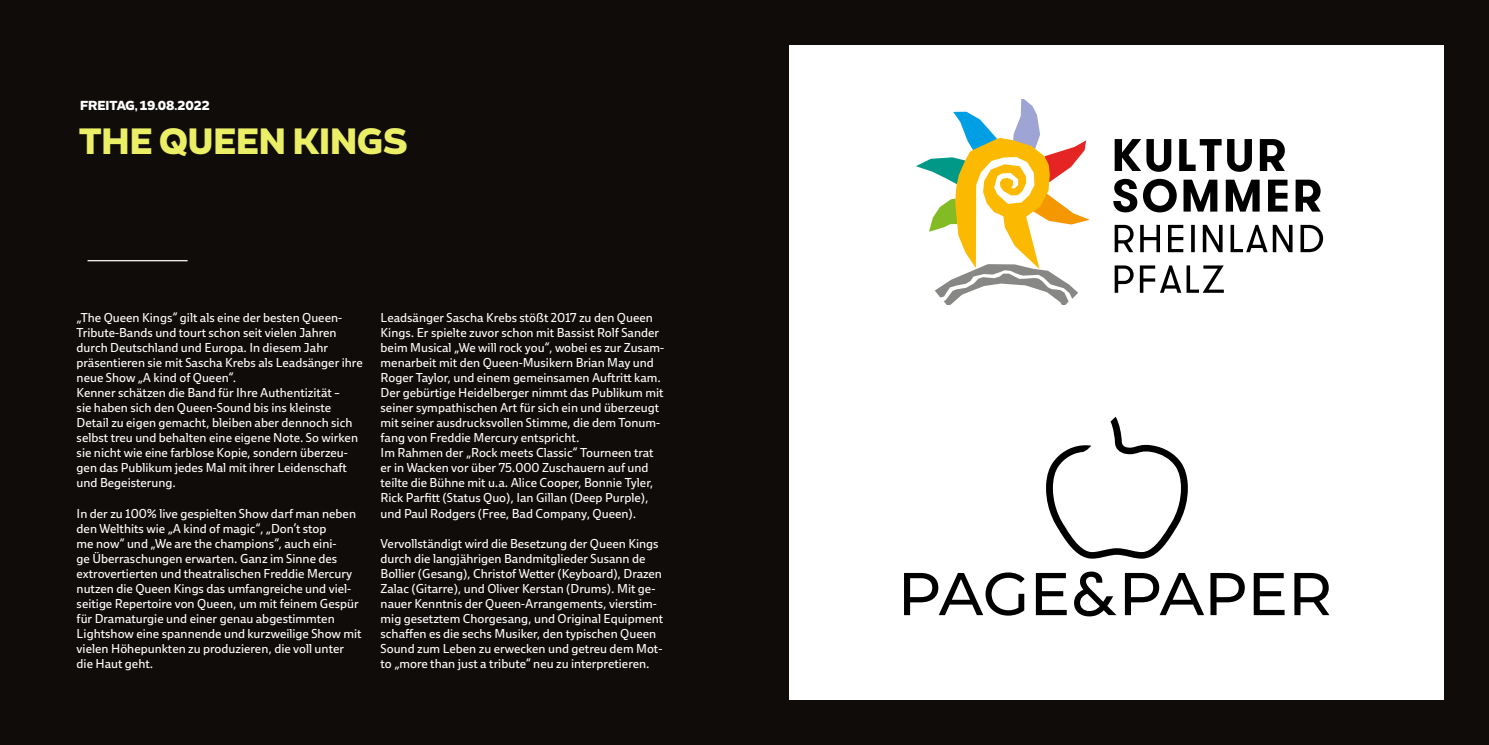
<style>
.page{position:relative;width:1489px;height:745px;background:#fff}
.page>*{position:absolute;margin:0;border:0;box-sizing:border-box;transform-origin:0 0}
.t1{font:700 35px "Blanc";color:#ebef66}
.t2{font:12.5px/15px "Ebony";color:#fff}
.t3{font:700 12.5px "Blanc";color:#fff}
</style>
<div class="page">
<div style="left:0;top:0;width:1488px;height:744px;background:#100c0a"></div>
<hr style="left:88px;top:260px;width:100px;height:1px;background:#fff">
<div style="left:789px;top:45px;width:654px;height:654px;background:#fff"></div>
<svg style="left:1114px;top:265px;width:109px;height:27px"></svg>
<svg style="left:1114px;top:225px;width:208px;height:27px"></svg>
<svg style="left:1113px;top:179px;width:207px;height:33px"></svg>
<svg style="left:1114px;top:139px;width:170px;height:33px"></svg>
<svg style="left:916px;top:99px;width:174px;height:206px"></svg>
<svg style="left:1046px;top:416px;width:141px;height:142px"></svg>
<svg style="left:1074px;top:571px;width:42px;height:45px"></svg>
<svg style="left:904px;top:572px;width:120px;height:43px"></svg>
<svg style="left:1035px;top:573px;width:31px;height:41px"></svg>
<svg style="left:1124px;top:573px;width:80px;height:41px"></svg>
<svg style="left:1210px;top:573px;width:34px;height:41px"></svg>
<svg style="left:1253px;top:573px;width:31px;height:41px"></svg>
<svg style="left:1294px;top:573px;width:35px;height:41px"></svg>
<p class="t3" style="left:80px;top:97px;width:131px">FREITAG, 19.08.2022</p>
<h1 class="t1" style="left:79px;top:118px;width:330px">THE QUEEN KINGS</h1>
<p class="t2" style="left:77px;top:310px;width:287px">„The Queen Kings“ gilt als eine der besten Queen-Tribute-Bands und tourt schon seit vielen Jahren durch Deutschland und Europa. In diesem Jahr präsentieren sie mit Sascha Krebs als Leadsänger ihre neue Show „A kind of Queen“.<br>Kenner schätzen die Band für Ihre Authentizität –<br>sie haben sich den Queen-Sound bis ins kleinste Detail zu eigen gemacht, bleiben aber dennoch sich selbst treu und behalten eine eigene Note. So wirken sie nicht wie eine farblose Kopie, sondern überzeu&shy;gen das Publikum jedes Mal mit ihrer Leidenschaft und Begeisterung.</p>
<p class="t2" style="left:77px;top:505px;width:286px">In der zu 100% live gespielten Show darf man neben den Welthits wie „A kind of magic“, „Don’t stop<br>me now“ und „We are the champions“, auch eini-<br>ge Überraschungen erwarten. Ganz im Sinne des extrovertierten und theatralischen Freddie Mercury nutzen die Queen Kings das umfangreiche und viel&shy;seitige Repertoire von Queen, um mit feinem Gespür für Dramaturgie und einer genau abgestimmten Lightshow eine spannende und kurzweilige Show mit vielen Höhepunkten zu produzieren, die voll unter die Haut geht.</p>
<p class="t2" style="left:380px;top:310px;width:285px">Leadsänger Sascha Krebs stößt 2017 zu den Queen Kings. Er spielte zuvor schon mit Bassist Rolf Sander beim Musical „We will rock you“, wobei es zur Zusam&shy;menarbeit mit den Queen-Musikern Brian May und Roger Taylor, und einem gemeinsamen Auftritt kam.<br>Der gebürtige Heidelberger nimmt das Publikum mit seiner sympathischen Art für sich ein und überzeugt mit seiner ausdrucksvollen Stimme, die dem Tonum&shy;fang von Freddie Mercury entspricht.<br>Im Rahmen der „Rock meets Classic“ Tourneen trat er in Wacken vor über 75.000 Zuschauern auf und teilte die Bühne mit u.a. Alice Cooper, Bonnie Tyler, Rick Parfitt (Status Quo), Ian Gillan (Deep Purple), und Paul Rodgers (Free, Bad Company, Queen).</p>
<p class="t2" style="left:380px;top:535px;width:284px">Vervollständigt wird die Besetzung der Queen Kings durch die langjährigen Bandmitglieder Susann de Bollier (Gesang), Christof Wetter (Keyboard), Drazen Zalac (Gitarre), und Oliver Kerstan (Drums). Mit ge&shy;nauer Kenntnis der Queen-Arrangements, vierstim&shy;mig gesetztem Chorgesang, und Original Equipment schaffen es die sechs Musiker, den typischen Queen Sound zum Leben zu erwecken und getreu dem Mot&shy;to „more than just a tribute“ neu zu interpretieren.</p>
</div>
